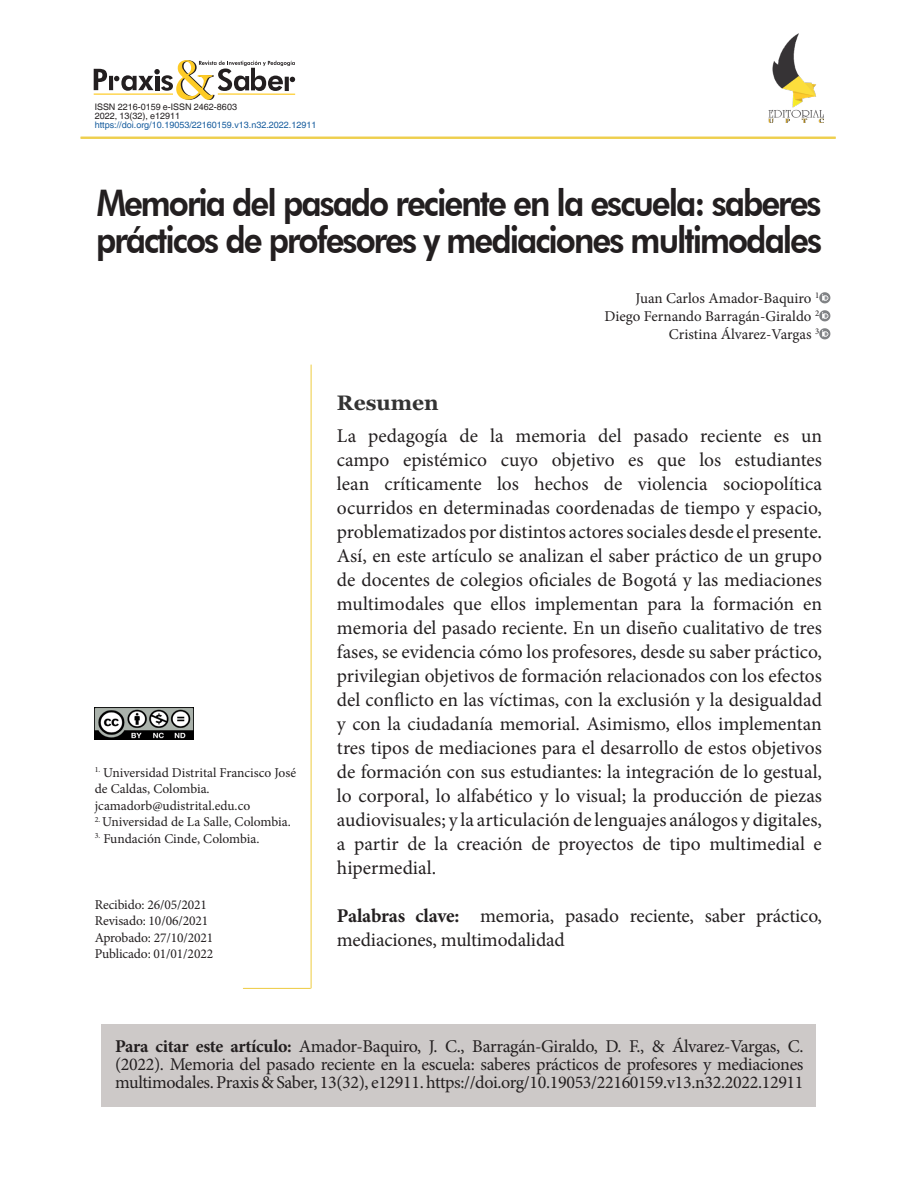
<style>
.page{position:relative;width:918px;height:1188px;background:#fff}
.page>*{position:absolute;margin:0;border:0;box-sizing:border-box;transform-origin:0 0}
.t1{font:800 36.6px/37.5px "Futura BT";letter-spacing:-.06em;color:#231f20;scale:.9 1}
.Título_primer_nivel{font:700 21px "Georgia";color:#333}
.t2{font:19.5px/24px "Minion Pro";letter-spacing:-.005em;color:#231f20;text-align:justify}
.t3{font:18px/18px "Minion Pro";letter-spacing:-.02em;color:#231f20;text-align:justify}
.t4{font:15px "Minion Pro";color:#231f20}
.t5{font:13.5px/16.5px "Minion Pro";letter-spacing:-.005em;color:#231f20}
.t6{font:9px "Helvetica World";color:#175d9e}
.t7{font:9px "Helvetica World";color:#231f20}
.s1{font-weight:700}
</style>
<div class="page">
<div style="left:101px;top:1024px;width:714px;height:83px;background:#cdc9c8"></div>
<hr style="left:81px;top:137px;width:755px;height:1px;background:#eecc40">
<hr style="left:81px;top:138px;width:755px;height:1px;background:#eecc40">
<svg style="left:819px;top:292px;width:11px;height:11px"></svg>
<svg style="left:819px;top:310px;width:11px;height:11px"></svg>
<svg style="left:819px;top:328px;width:11px;height:11px"></svg>
<img style="left:769px;top:34px;width:54px;height:89px">
<img style="left:94px;top:708px;width:99px;height:32px">
<hr style="left:311px;top:365px;width:1px;height:623px;background:#eecc40">
<hr style="left:243px;top:988px;width:67px;height:1px;background:#eeca3f">
<svg style="left:94px;top:60px;width:201px;height:40px"></svg>
<hr style="left:218px;top:93px;width:77px;height:2px;background:#fecb26">
<hr style="left:94px;top:94px;width:79px;height:1px;background:#fecb26">
<p class="t7" style="left:95px;top:102px;width:144px">ISSN 2216-0159 e-ISSN 2462-8603</p>
<p class="t7" style="left:95px;top:111px;width:87px">2022, 13(32), e12911</p>
<p class="t6" style="left:95px;top:120px;width:223px">https://doi.org/10.19053/22160159.v13.n32.2022.12911</p>
<p class="t1" style="left:96px;top:184px;width:808px">Memoria del pasado reciente en la escuela: saberes prácticos de profesores y mediaciones multimodales</p>
<p class="t4" style="left:636px;top:289px;width:185px">Juan Carlos Amador-Baquiro <sup>1</sup></p>
<p class="t4" style="left:605px;top:307px;width:216px">Diego Fernando Barragán-Giraldo <sup>2</sup></p>
<p class="t4" style="left:669px;top:325px;width:152px">Cristina Álvarez-Vargas <sup>3</sup></p>
<p class="t5" style="left:95px;top:764px;width:203px"><sup>1.</sup> Universidad Distrital Francisco José de Caldas, Colombia.</p>
<p class="t5" style="left:95px;top:797px;width:157px">jcamadorb@udistrital.edu.co</p>
<p class="t5" style="left:95px;top:814px;width:198px"><sup>2.</sup> Universidad de La Salle, Colombia.</p>
<p class="t5" style="left:95px;top:830px;width:166px"><sup>3.</sup> Fundación Cinde, Colombia.</p>
<p class="t5" style="left:95px;top:896px;width:114px">Recibido: 26/05/2021</p>
<p class="t5" style="left:95px;top:913px;width:115px">Revisado: 10/06/2021</p>
<p class="t5" style="left:95px;top:929px;width:120px">Aprobado: 27/10/2021</p>
<p class="t5" style="left:95px;top:946px;width:120px">Publicado: 01/01/2022</p>
<p class="Título_primer_nivel" style="left:337px;top:389px;width:103px">Resumen</p>
<p class="t2" style="left:337px;top:424px;width:487px">La pedagogía de la memoria del pasado reciente es un campo epistémico cuyo objetivo es que los estudiantes lean críticamente los hechos de violencia sociopolítica ocurridos en determinadas coordenadas de tiempo y espacio, problematizados por distintos actores sociales desde el presente.<br>Así, en este artículo se analizan el saber práctico de un grupo de docentes de colegios oficiales de Bogotá y las mediaciones multimodales que ellos implementan para la formación en memoria del pasado reciente. En un diseño cualitativo de tres fases, se evidencia cómo los profesores, desde su saber práctico, privilegian objetivos de formación relacionados con los efectos del conflicto en las víctimas, con la exclusión y la desigualdad y con la ciudadanía memorial. Asimismo, ellos implementan tres tipos de mediaciones para el desarrollo de estos objetivos de formación con sus estudiantes: la integración de lo gestual, lo corporal, lo alfabético y lo visual; la producción de piezas audiovisuales; y la articulación de lenguajes análogos y digitales, a partir de la creación de proyectos de tipo multimedial e hipermedial.</p>
<p class="t2" style="left:337px;top:904px;width:487px"><span class="s1">Palabras clave:</span> memoria, pasado reciente, saber práctico, mediaciones, multimodalidad</p>
<p class="t3" style="left:115px;top:1037px;width:690px"><span class="s1">Para citar este artículo:</span> Amador-Baquiro, J. C., Barragán-Giraldo, D. F., &amp; Álvarez-Vargas, C. (2022). Memoria del pasado reciente en la escuela: saberes prácticos de profesores y mediaciones multimodales. Praxis &amp; Saber, 13(32), e12911. https://doi.org/10.19053/22160159.v13.n32.2022.12911</p>
</div>
